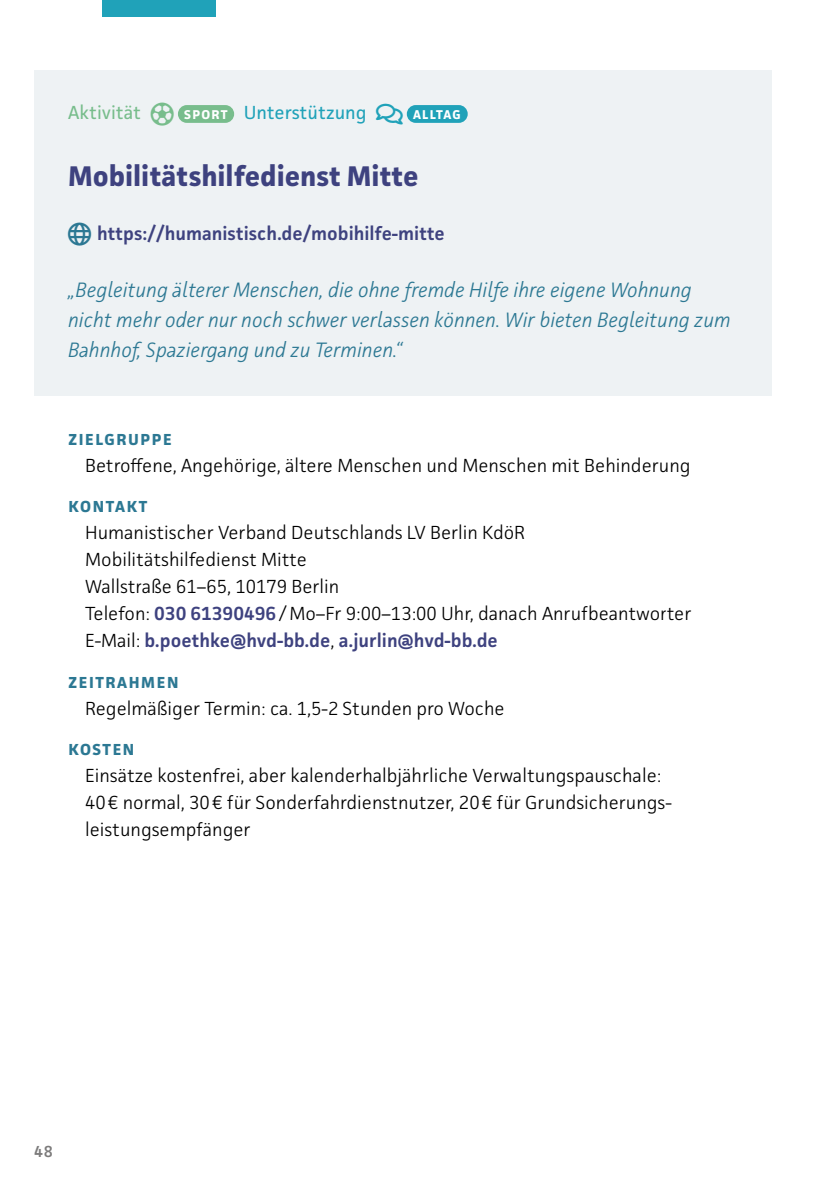
<style>
.page{position:relative;width:840px;height:1191px;background:#fff}
.page>*{position:absolute;margin:0;border:0;box-sizing:border-box;transform-origin:0 0}
.Angebot__Titel{font:700 28.4px "Facit";color:#3e427f}
.Angebot__Einleitung{font:italic 300 20.8px/29.8px "Facit";color:#2c7893}
.Angebot__Fließtext{font:300 19px/27px "Facit";color:#000}
.t1{font:600 19px "Facit";color:#3e427f}
.Angebot__Kategorie{font:19px "Facit";color:#20a2b9}
.Angebot__Kategorie-2{font:19px "Facit";color:#78bd8c}
.Angebot__Abschnittst{font:700 16px "Facit";letter-spacing:.1em;color:#2c7893}
.t2{font:600 16px "Facit";color:#7c7b7b}
.Angebot__Unterkatego{font:700 12.8px "Facit";letter-spacing:.1em;color:#fff}
.s1{font-weight:600;color:#3e427f}
</style>
<div class="page">
<div style="left:102px;top:0;width:113px;height:17px;background:#20a2b9"></div>
<div style="left:34px;top:70px;width:737px;height:88px;background:#eef2f4"></div>
<div style="left:34px;top:131px;width:737px;height:96px;background:#eef2f4"></div>
<div style="left:34px;top:192px;width:737px;height:87px;background:#eef2f4"></div>
<div style="left:34px;top:247px;width:737px;height:149px;background:#eef2f4"></div>
<div style="left:179px;top:106px;width:54px;height:16px;background:#78bd8c;border-radius:8px"></div>
<div style="left:178px;top:105px;width:56px;height:18px;border:2px solid #78bd8c;border-radius:8px"></div>
<div style="left:407px;top:106px;width:59px;height:16px;background:#20a2b9;border-radius:8px"></div>
<div style="left:406px;top:105px;width:61px;height:18px;border:2px solid #20a2b9;border-radius:8px"></div>
<p class="Angebot__Kategorie-2" style="left:68px;top:100px;width:75px">Aktivität</p>
<p class="Angebot__Unterkatego" style="left:184px;top:106px;width:45px">SPORT</p>
<p class="Angebot__Kategorie" style="left:243px;top:100px;width:124px">Unterstützung</p>
<p class="Angebot__Unterkatego" style="left:413px;top:106px;width:49px">ALLTAG</p>
<p class="Angebot__Titel" style="left:68px;top:159px;width:352px">Mobilitätshilfedienst Mitte</p>
<p class="t1" style="left:97px;top:222px;width:349px">https://humanistisch.de/mobihilfe-mitte</p>
<p class="Angebot__Einleitung" style="left:68px;top:275px;width:663px">„Begleitung älterer Menschen, die ohne fremde Hilfe ihre eigene Wohnung nicht mehr oder nur noch schwer verlassen können. Wir bieten Begleitung zum<br>Bahnhof, Spaziergang und zu Terminen.“</p>
<p class="Angebot__Abschnittst" style="left:68px;top:429px;width:105px">ZIELGRUPPE</p>
<p class="Angebot__Fließtext" style="left:85px;top:451px;width:606px">Betroffene, Angehörige, ältere Menschen und Menschen mit Behinderung</p>
<p class="Angebot__Abschnittst" style="left:68px;top:496px;width:80px">KONTAKT</p>
<p class="Angebot__Fließtext" style="left:85px;top:518px;width:607px">Humanistischer Verband Deutschlands LV Berlin KdöR Mobilitätshilfedienst Mitte<br>Wallstraße 61–65, 10179 Berlin<br>Telefon: <span class="s1">030 61390496</span>/Mo–Fr 9:00–13:00 Uhr, danach Anrufbeantworter E-Mail: <span class="s1">b.poethke@hvd-bb.de</span>, <span class="s1">a.jurlin@hvd-bb.de</span></p>
<p class="Angebot__Abschnittst" style="left:68px;top:672px;width:111px">ZEITRAHMEN</p>
<p class="Angebot__Fließtext" style="left:85px;top:694px;width:421px">Regelmäßiger Termin: ca. 1,5-2 Stunden pro Woche</p>
<p class="Angebot__Abschnittst" style="left:68px;top:739px;width:67px">KOSTEN</p>
<p class="Angebot__Fließtext" style="left:85px;top:761px;width:588px">Einsätze kostenfrei, aber kalenderhalbjährliche Verwaltungspauschale:<br>40€ normal, 30€ für Sonderfahrdienstnutzer, 20€ für Grundsicherungs&shy;leistungsempfänger</p>
<p class="t2" style="left:34px;top:1141px;width:20px">48</p>
</div>
